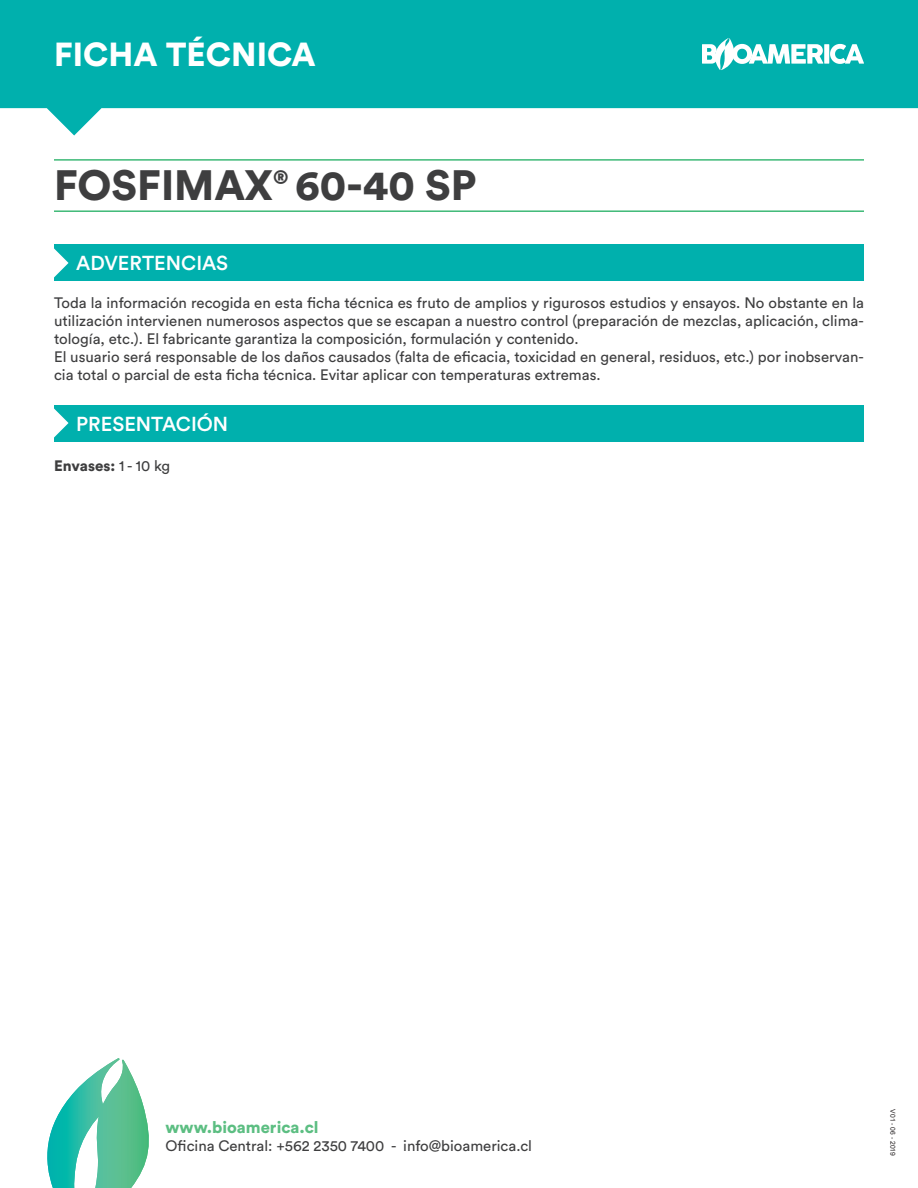
<style>
.page{position:relative;width:918px;height:1188px;background:#fff}
.page>*{position:absolute;margin:0;border:0;box-sizing:border-box;transform-origin:0 0}
.t1{font:900 42px "Circular Std";color:#3e3e3f}
.t2{font:900 33px "Circular Std";color:#fff}
.t3{font:500 20.1px "Circular Std";color:#fff}
.t4{font:900 16.5px "Circular Std";color:#5cbe82}
.t5{font:15px/18px "Circular Std";color:#3e3e3f}
.t6{font:900 15px "Circular Std";color:#3e3e3f}
.t7{font:6.75px "Arial";color:#231f20}
.s1{font-size:36px}
.s2{font-weight:400}
</style>
<div class="page">
<svg style="left:0;top:0;width:918px;height:136px;fill:#00b0ad"></svg>
<svg style="left:702px;top:38px;width:162px;height:32px"></svg>
<hr style="left:54px;top:210px;width:810px;height:2px;background:#3eb977">
<hr style="left:54px;top:159px;width:810px;height:2px;background:#3eb977">
<svg style="left:47px;top:1058px;width:102px;height:130px"></svg>
<div style="left:54px;top:245px;width:810px;height:36px;background:#00b0ad"></div>
<div style="left:54px;top:405px;width:810px;height:36px;background:#00b0ad"></div>
<svg style="left:54px;top:244px;width:15px;height:34px"></svg>
<svg style="left:54px;top:408px;width:15px;height:34px"></svg>
<h2 class="t2" style="left:54px;top:32px;width:263px">FICHA TÉCNICA</h2>
<h1 class="t1" style="left:54px;top:157px;width:424px">FOSFIMAX<span class="s1">®</span> 60-40 SP</h1>
<h3 class="t3" style="left:76px;top:251px;width:154px">ADVERTENCIAS</h3>
<p class="t5" style="left:54px;top:294px;width:812px">Toda la información recogida en esta ficha técnica es fruto de amplios y rigurosos estudios y ensayos. No obstante en la utilización intervienen numerosos aspectos que se escapan a nuestro control (preparación de mezclas, aplicación, clima&shy;tología, etc.). El fabricante garantiza la composición, formulación y contenido.<br>El usuario será responsable de los daños causados (falta de eficacia, toxicidad en general, residuos, etc.) por inobservan&shy;cia total o parcial de esta ficha técnica. Evitar aplicar con temperaturas extremas.</p>
<h3 class="t3" style="left:76px;top:411px;width:154px">PRESENTACIÓN</h3>
<p class="t6" style="left:54px;top:456px;width:118px">Envases: <span class="s2">1 - 10 kg</span></p>
<p class="t4" style="left:166px;top:1117px;width:155px">www.bioamerica.cl</p>
<p class="t5" style="left:166px;top:1137px;width:368px">Oficina Central: +562 2350 7400 - info@bioamerica.cl</p>
<p class="t7" style="left:897px;top:1109px;width:48px;rotate:90deg">V01 - 06 - 2019</p>
</div>
